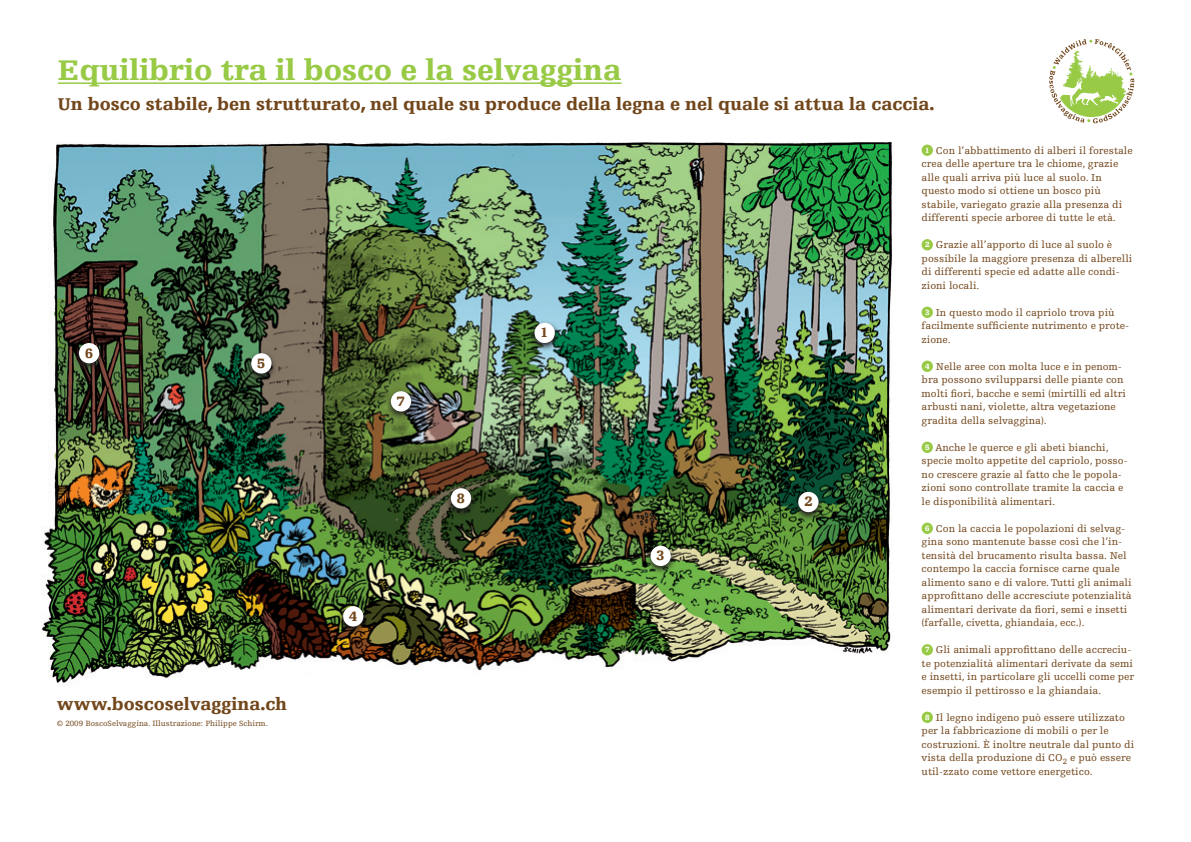
<style>
.page{position:relative;width:1191px;height:842px;background:#fff}
.page>*{position:absolute;margin:0;border:0;box-sizing:border-box;transform-origin:0 0}
.t1{font:900 30px "Egyptienne F";color:#98ca45}
.t2{font:900 18px "Egyptienne F";color:#72461b}
.t3{font:900 14.3px "Egyptienne F";color:#72461b}
.t4{font:10.5px/13.5px "Egyptienne F";color:#72461b}
.t5{font:8px "Egyptienne F";color:#72461b}
.s1{font-weight:900;font-size:8px;color:#fff}
</style>
<div class="page">
<svg style="left:1049px;top:39px;width:85px;height:84px"></svg>
<img style="left:42px;top:142px;width:850px;height:544px">
<svg style="left:245px;top:350px;width:32px;height:32px"></svg>
<div style="left:251px;top:353px;width:20px;height:20px;background:#fff;border-radius:50%"></div>
<svg style="left:528px;top:319px;width:32px;height:32px"></svg>
<div style="left:534px;top:323px;width:21px;height:20px;background:#fff;border-radius:50%"></div>
<svg style="left:644px;top:542px;width:32px;height:32px"></svg>
<div style="left:650px;top:546px;width:21px;height:20px;background:#fff;border-radius:50%"></div>
<svg style="left:337px;top:603px;width:32px;height:32px"></svg>
<div style="left:343px;top:606px;width:20px;height:20px;background:#fff;border-radius:50%"></div>
<svg style="left:792px;top:488px;width:32px;height:32px"></svg>
<div style="left:798px;top:492px;width:20px;height:20px;background:#fff;border-radius:50%"></div>
<svg style="left:73px;top:339px;width:32px;height:33px"></svg>
<div style="left:79px;top:343px;width:20px;height:20px;background:#fff;border-radius:50%"></div>
<svg style="left:384px;top:388px;width:32px;height:32px"></svg>
<div style="left:391px;top:391px;width:20px;height:20px;background:#fff;border-radius:50%"></div>
<svg style="left:444px;top:485px;width:32px;height:32px"></svg>
<div style="left:451px;top:488px;width:20px;height:20px;background:#fff;border-radius:50%"></div>
<hr style="left:58px;top:82px;width:563px;height:2px;background:#98ca45">
<div style="left:921px;top:145px;width:12px;height:11px;background:#98ca45;border-radius:50%"></div>
<div style="left:921px;top:239px;width:12px;height:11px;background:#98ca45;border-radius:50%"></div>
<div style="left:921px;top:307px;width:12px;height:11px;background:#98ca45;border-radius:50%"></div>
<div style="left:921px;top:361px;width:12px;height:11px;background:#98ca45;border-radius:50%"></div>
<div style="left:921px;top:442px;width:12px;height:11px;background:#98ca45;border-radius:50%"></div>
<div style="left:921px;top:523px;width:12px;height:11px;background:#98ca45;border-radius:50%"></div>
<div style="left:921px;top:644px;width:12px;height:11px;background:#98ca45;border-radius:50%"></div>
<div style="left:921px;top:712px;width:12px;height:11px;background:#98ca45;border-radius:50%"></div>
<h1 class="t1" style="left:58px;top:54px;width:565px">Equilibrio tra il bosco e la selvaggina</h1>
<h2 class="t2" style="left:58px;top:94px;width:878px">Un bosco stabile, ben strutturato, nel quale su produce della legna e nel quale si attua la caccia.</h2>
<p class="t4" style="left:921px;top:144px;width:213px;text-indent:3px"><span class="s1">1</span> Con l’abbattimento di alberi il forestale crea delle aperture tra le chiome, grazie alle quali arriva più luce al suolo. In questo modo si ottiene un bosco più stabile, variegato grazie alla presenza di differenti specie arboree di tutte le età.</p>
<p class="t4" style="left:921px;top:238px;width:212px;text-indent:3px"><span class="s1">2</span> Grazie all’apporto di luce al suolo è possibile la maggiore presenza di alberelli di differenti specie ed adatte alle condi&shy;zioni locali.</p>
<p class="t4" style="left:921px;top:306px;width:209px;text-indent:3px"><span class="s1">3</span> In questo modo il capriolo trova più facilmente sufficiente nutrimento e prote&shy;zione.</p>
<p class="t4" style="left:921px;top:360px;width:206px;text-indent:3px"><span class="s1">4</span> Nelle aree con molta luce e in penom&shy;bra possono svilupparsi delle piante con molti fiori, bacche e semi (mirtilli ed altri arbusti nani, violette, altra vegetazione gradita della selvaggina).</p>
<p class="t4" style="left:921px;top:441px;width:208px;text-indent:3px"><span class="s1">5</span> Anche le querce e gli abeti bianchi, specie molto appetite del capriolo, posso&shy;no crescere grazie al fatto che le popola&shy;zioni sono controllate tramite la caccia e le disponibilità alimentari.</p>
<p class="t4" style="left:921px;top:522px;width:212px;text-indent:3px"><span class="s1">6</span> Con la caccia le popolazioni di selvag&shy;gina sono mantenute basse così che l’in&shy;tensità del brucamento risulta bassa. Nel contempo la caccia fornisce carne quale alimento sano e di valore. Tutti gli animali approfittano delle accresciute potenzialità alimentari derivate da fiori, semi e insetti (farfalle, civetta, ghiandaia, ecc.).</p>
<p class="t4" style="left:921px;top:643px;width:214px;text-indent:3px"><span class="s1">7</span> Gli animali approfittano delle accreciu&shy;te potenzialità alimentari derivate da semi e insetti, in particolare gli uccelli come per esempio il pettirosso e la ghiandaia.</p>
<p class="t4" style="left:921px;top:711px;width:214px;text-indent:3px"><span class="s1">8</span> Il legno indigeno può essere utilizzato per la fabbricazione di mobili o per le costruzioni. È inoltre neutrale dal punto di vista della produzione di CO<sub>2</sub> e può essere util-zzato come vettore energetico.</p>
<h3 class="t3" style="left:540px;top:325px;width:9px">1</h3>
<h3 class="t3" style="left:85px;top:345px;width:9px">6</h3>
<h3 class="t3" style="left:257px;top:355px;width:9px">5</h3>
<h3 class="t3" style="left:397px;top:393px;width:9px">7</h3>
<h3 class="t3" style="left:457px;top:490px;width:9px">8</h3>
<h3 class="t3" style="left:804px;top:494px;width:9px">2</h3>
<h3 class="t3" style="left:656px;top:548px;width:9px">3</h3>
<h3 class="t3" style="left:349px;top:608px;width:9px">4</h3>
<h2 class="t2" style="left:57px;top:694px;width:232px">www.boscoselvaggina.ch</h2>
<p class="t5" style="left:57px;top:719px;width:213px">© 2009 BoscoSelvaggina. Illustrazione: Philippe Schirm.</p>
</div>
